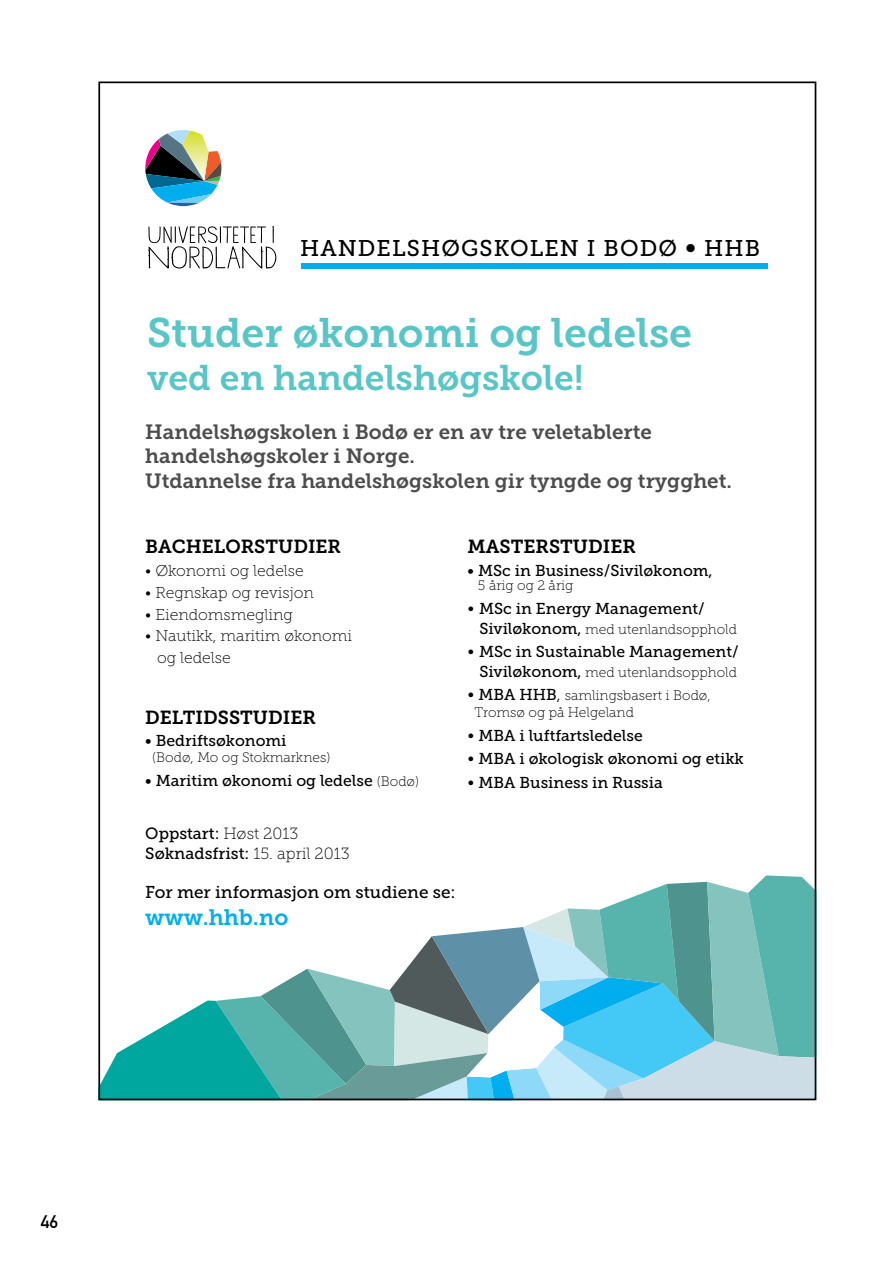
<style>
.page{position:relative;width:893px;height:1263px;background:#fff}
.page>*{position:absolute;margin:0;border:0;box-sizing:border-box;transform-origin:0 0}
.t1{font:41.1px "Museo Slab 700";color:#58c5c7}
.t2{font:35.55px "Museo Slab 700";color:#58c5c7}
.t3{font:22.65px "Museo Slab 500";letter-spacing:.05em;color:#000}
.t4{font:22.2px "Museo Slab 700";color:#00aeef}
.t5{font:20.55px/24.6px "Museo Slab 700";color:#4d4d4f}
.t6{font:18.75px "Museo Slab 700";color:#000}
.t7{font:18px "DIN Mittelschrift";color:#000}
.t8{font:17.1px "Museo Slab 500";color:#000}
.t9{font:16.2px/19.5px "Museo Slab 500";color:#000}
.t10{font:15.75px "Museo Slab 500";color:#000}
.t11{font:15.75px/21.6px "Museo Slab 100";color:#000}
.t12{font:13.8px/16.5px "Museo Slab 100";color:#000}
.s1{font-family:"Museo Slab 100";font-size:13.8px}
.s2{font-family:"Museo Slab 100";font-size:17.7px}
.s3{font-family:"Museo Slab 500";font-size:15.75px}
.s4{font-size:17.7px}
.s5{font-family:"Museo Slab 300";font-size:15.75px}
.s6{font-family:"Museo Slab 100"}
</style>
<div class="page">
<svg style="left:98px;top:875px;width:718px;height:226px"></svg>
<div style="left:301px;top:263px;width:467px;height:5px;background:#00aeef"></div>
<svg style="left:145px;top:130px;width:76px;height:76px"></svg>
<svg style="left:148px;top:226px;width:128px;height:43px"></svg>
<h3 class="t3" style="left:300px;top:236px;width:462px">HANDELSHØGSKOLEN I BODØ ∞ HHB</h3>
<h1 class="t1" style="left:147px;top:309px;width:546px">studer økonomi og ledelse</h1>
<h2 class="t2" style="left:147px;top:357px;width:438px">ved en handelshøgskole!</h2>
<h3 class="t5" style="left:145px;top:419px;width:588px">Handelshøgskolen i Bodø er en av tre veletablerte handelshøgskoler i Norge.<br>Utdannelse fra handelshøgskolen gir tyngde og trygghet.</h3>
<p class="t6" style="left:145px;top:536px;width:197px">BacHelorstUdier</p>
<p class="t11" style="left:145px;top:560px;width:160px">• Økonomi og ledelse</p>
<p class="t11" style="left:145px;top:582px;width:170px">• Regnskap og revisjon</p>
<p class="t11" style="left:145px;top:604px;width:149px">• Eiendomsmegling</p>
<p class="t11" style="left:157px;top:625px;width:196px;text-indent:-12px">• Nautikk, maritim økonomi og ledelse</p>
<p class="t6" style="left:145px;top:707px;width:172px">deltidsstUdier</p>
<p class="t10" style="left:145px;top:731px;width:143px">• Bedriftsøkonomi</p>
<p class="t12" style="left:152px;top:749px;width:180px">(Bodø, Mo og Stokmarknes)</p>
<p class="t10" style="left:145px;top:772px;width:275px">• Maritim økonomi og ledelse <span class="s1">(Bodø)</span></p>
<p class="t6" style="left:468px;top:536px;width:170px">MasterstUdier</p>
<p class="t10" style="left:468px;top:562px;width:246px">• MSc in Business/Siviløkonom,</p>
<p class="t12" style="left:478px;top:577px;width:97px">5 årig og 2 årig</p>
<p class="t10" style="left:468px;top:600px;width:239px"><span class="s2">•</span> MSc in Energy Management/</p>
<p class="t12" style="left:479px;top:621px;width:259px"><span class="s3">Siviløkonom,</span> med utenlandsopphold</p>
<p class="t10" style="left:468px;top:643px;width:273px"><span class="s2">•</span> MSc in Sustainable Management/</p>
<p class="t12" style="left:479px;top:664px;width:259px"><span class="s3">Siviløkonom,</span> med utenlandsopphold</p>
<p class="t12" style="left:475px;top:688px;width:238px;text-indent:-7px"><span class="s4">•</span> <span class="s3">MBA HHB</span><span class="s5">,</span> samlingsbasert i Bodø,<br>Tromsø og på Helgeland</p>
<p class="t10" style="left:468px;top:726px;width:177px"><span class="s2">•</span> MBA i luftfartsledelse</p>
<p class="t10" style="left:468px;top:750px;width:278px"><span class="s2">•</span> MBA i økologisk økonomi og etikk</p>
<p class="t10" style="left:468px;top:774px;width:197px"><span class="s2">•</span> MBA Business in Russia</p>
<p class="t9" style="left:145px;top:824px;width:206px">Oppstart: <span class="s6">Høst 2013<br></span>Søknadsfrist: <span class="s6">15. april 2013</span></p>
<p class="t8" style="left:145px;top:882px;width:312px">For mer informasjon om studiene se:</p>
<h3 class="t4" style="left:145px;top:905px;width:145px">www.hhb.no</h3>
<p class="t7" style="left:41px;top:1211px;width:19px">46</p>
</div>
